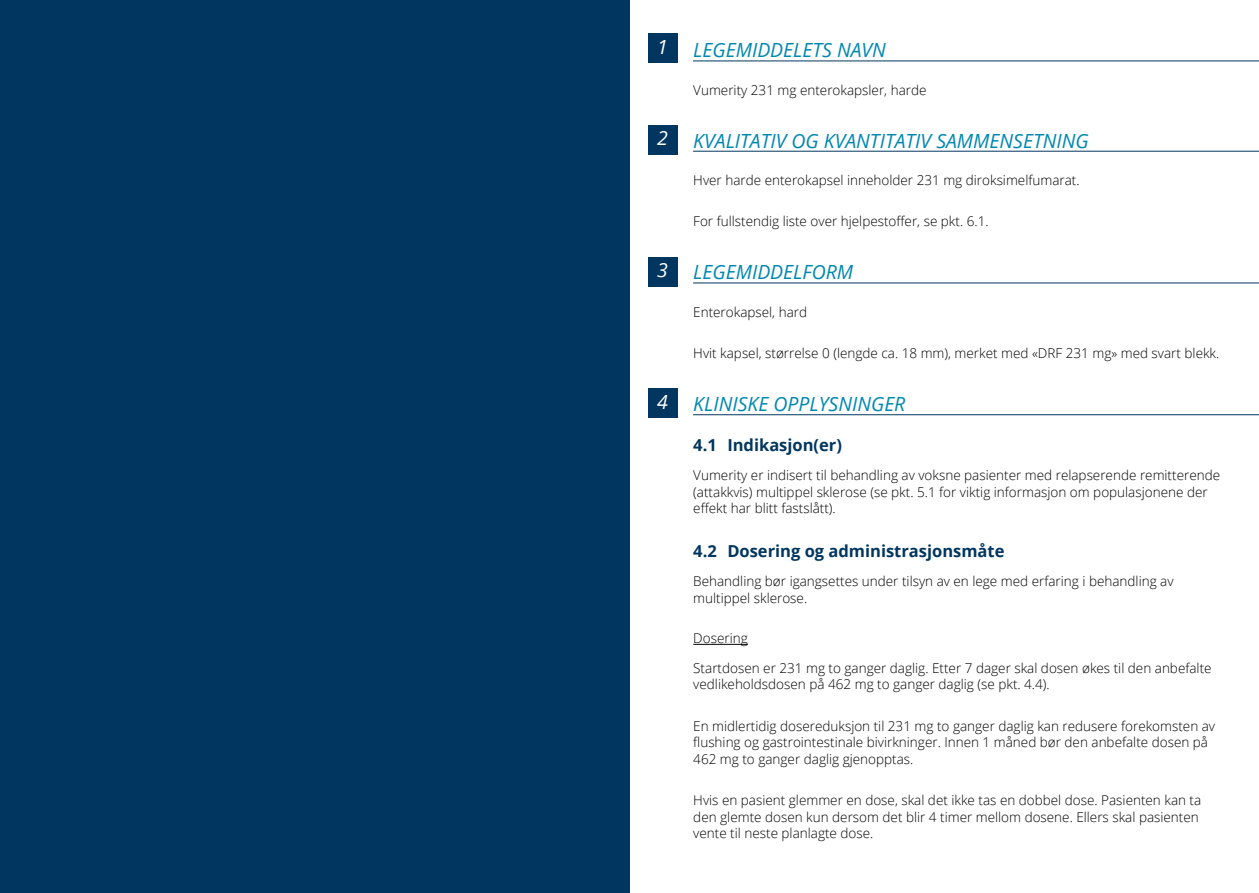
<style>
.page{position:relative;width:1259px;height:893px;background:#fff}
.page>*{position:absolute;margin:0;border:0;box-sizing:border-box;transform-origin:0 0}
.t1{font:italic 19.5px "Open Sans";color:#0087b1}
.t2{font:italic 19.5px "Open Sans";color:#fff}
.t3{font:700 16.5px "Open Sans";color:#00365f}
.t4{font:300 13.5px/16.5px "Open Sans";color:#000}
</style>
<div class="page">
<div style="left:0;top:0;width:629px;height:893px;background:#00365f"></div>
<hr style="left:693px;top:644px;width:55px;height:1px;background:#000">
<div style="left:648px;top:33px;width:30px;height:30px;background:#00365f"></div>
<hr style="left:693px;top:61px;width:566px;height:1px;background:#00365f">
<div style="left:648px;top:125px;width:30px;height:30px;background:#00365f"></div>
<hr style="left:693px;top:151px;width:566px;height:1px;background:#00365f">
<div style="left:648px;top:257px;width:30px;height:30px;background:#00365f"></div>
<hr style="left:693px;top:283px;width:566px;height:1px;background:#00365f">
<div style="left:648px;top:389px;width:30px;height:29px;background:#00365f"></div>
<hr style="left:693px;top:414px;width:566px;height:1px;background:#00365f">
<h1 class="t2" style="left:657px;top:33px;width:12px">1</h1>
<h1 class="t2" style="left:657px;top:125px;width:12px">2</h1>
<h1 class="t2" style="left:657px;top:257px;width:12px">3</h1>
<h1 class="t2" style="left:657px;top:388px;width:12px">4</h1>
<h1 class="t1" style="left:693px;top:37px;width:194px">LEGEMIDDELETS NAVN</h1>
<p class="t4" style="left:693px;top:81px;width:235px">Vumerity 231 mg enterokapsler, harde</p>
<h1 class="t1" style="left:693px;top:127px;width:397px">KVALITATIV OG KVANTITATIV SAMMENSETNING</h1>
<p class="t4" style="left:693px;top:171px;width:388px">Hver harde enterokapsel inneholder 231 mg diroksimelfumarat.</p>
<p class="t4" style="left:693px;top:213px;width:297px">For fullstendig liste over hjelpestoffer, se pkt. 6.1.</p>
<h1 class="t1" style="left:693px;top:259px;width:161px">LEGEMIDDELFORM</h1>
<p class="t4" style="left:693px;top:303px;width:115px">Enterokapsel, hard</p>
<p class="t4" style="left:693px;top:345px;width:527px">Hvit kapsel, størrelse 0 (lengde ca. 18 mm), merket med «DRF 231 mg» med svart blekk.</p>
<h1 class="t1" style="left:693px;top:391px;width:214px">KLINISKE OPPLYSNINGER</h1>
<p class="t3" style="left:693px;top:433px;width:150px">4.1 Indikasjon(er)</p>
<p class="t4" style="left:693px;top:466px;width:528px">Vumerity er indisert til behandling av voksne pasienter med relapserende remitterende (attakkvis) multippel sklerose (se pkt. 5.1 for viktig informasjon om populasjonene der effekt har blitt fastslått).</p>
<p class="t3" style="left:693px;top:539px;width:313px">4.2 Dosering og administrasjonsmåte</p>
<p class="t4" style="left:693px;top:572px;width:482px">Behandling bør igangsettes under tilsyn av en lege med erfaring i behandling av multippel sklerose.</p>
<p class="t4" style="left:693px;top:623px;width:520px;line-height:29.2px">Dosering<br>Startdosen er 231 mg to ganger daglig. Etter 7 dager skal dosen økes til den anbefalte</p>
<p class="t4" style="left:693px;top:676px;width:358px">vedlikeholdsdosen på 462 mg to ganger daglig (se pkt. 4.4).</p>
<p class="t4" style="left:693px;top:717px;width:523px">En midlertidig dosereduksjon til 231 mg to ganger daglig kan redusere forekomsten av flushing og gastrointestinale bivirkninger. Innen 1 måned bør den anbefalte dosen på<br>462 mg to ganger daglig gjenopptas.</p>
<p class="t4" style="left:693px;top:791px;width:509px">Hvis en pasient glemmer en dose, skal det ikke tas en dobbel dose. Pasienten kan ta den glemte dosen kun dersom det blir 4 timer mellom dosene. Ellers skal pasienten vente til neste planlagte dose.</p>
</div>
